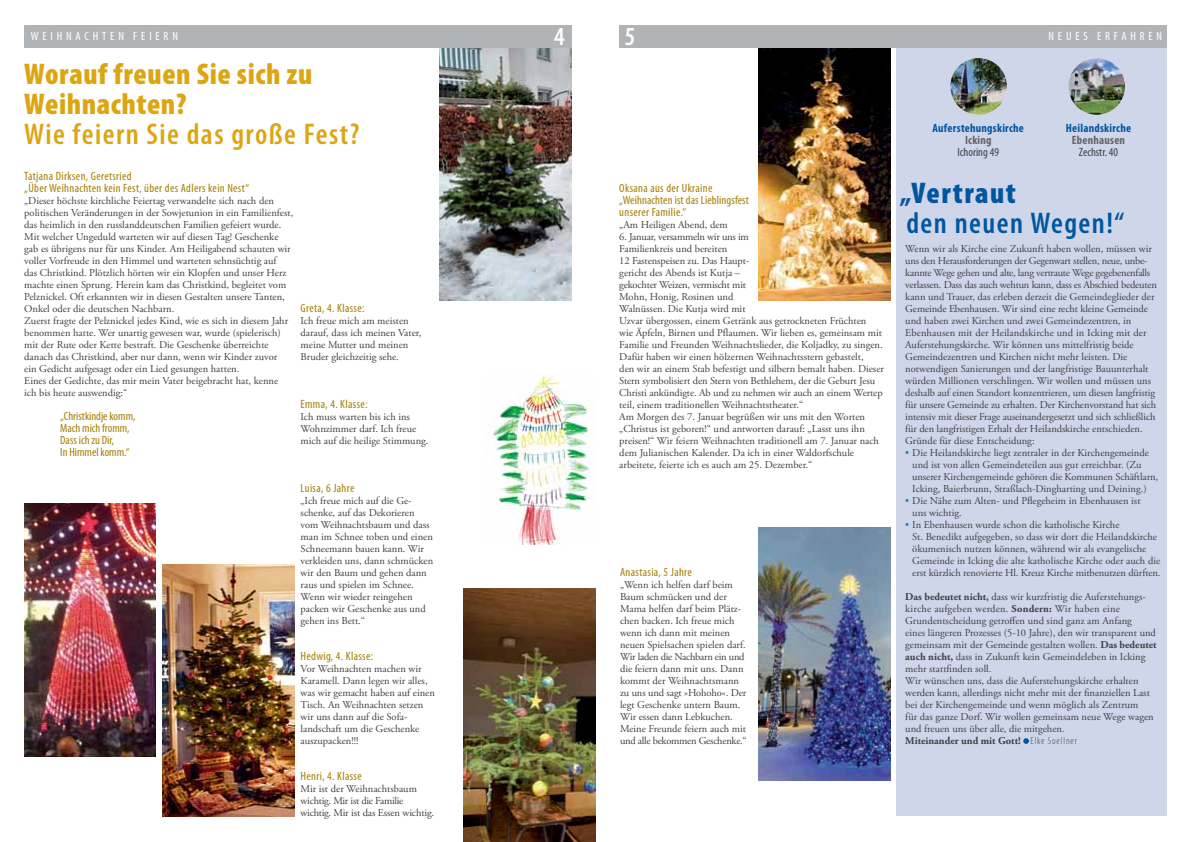
<style>
.page{position:relative;width:1191px;height:842px;background:#fff}
.page>*{position:absolute;margin:0;border:0;box-sizing:border-box;transform-origin:0 0}
.t1{font:900 condensed 30px/30px "Myriad Pro";letter-spacing:.02em;color:#dda511}
.t2{font:600 condensed 30px "Myriad Pro";letter-spacing:.05em;color:#dda511}
.t3{font:600 condensed 30px "Myriad Pro";letter-spacing:.05em;color:#00569f}
.t4{font:900 condensed 30px "Myriad Pro";letter-spacing:.05em;color:#00569f}
.t5{font:600 condensed 26px "Myriad Pro";color:#fff}
.t6{font:condensed 12px/12px "Myriad Pro";letter-spacing:.03em;color:#a67d04}
.t7{font:condensed 12px/12px "Myriad Pro";letter-spacing:.01em;color:#a67d04}
.t8{font:condensed 12px/12px "Myriad Pro";color:#a67d04}
.t9{font:700 condensed 12px "Myriad Pro";letter-spacing:.02em;color:#00569f}
.t10{font:condensed 12px "Myriad Pro";color:#fff}
.t11{font:condensed 12px "Myriad Pro";color:#414042}
.t12{font:700 condensed 12px "Myriad Pro";letter-spacing:.02em;color:#636466}
.t13{font:10.5px/12px "Adobe Garamond Pro";color:#414042}
.s1{color:#007dc3}
.s2{font-weight:700}
.s3{font-family:"Myriad Pro";font-weight:300;font-stretch:condensed;font-size:10px}
</style>
<div class="page">
<div style="left:896px;top:48px;width:270px;height:768px;background:#cfd6ea"></div>
<div style="left:24px;top:26px;width:547px;height:22px;background:#b1b4b6"></div>
<div style="left:619px;top:26px;width:547px;height:22px;background:#b1b4b6"></div>
<img style="left:439px;top:48px;width:132px;height:252px">
<img style="left:758px;top:528px;width:132px;height:252px">
<img style="left:24px;top:504px;width:132px;height:252px">
<img style="left:758px;top:48px;width:132px;height:252px">
<img style="left:463px;top:588px;width:132px;height:254px">
<img style="left:163px;top:564px;width:132px;height:252px">
<svg style="left:1023px;top:738px;width:6px;height:6px"></svg>
<img style="left:486px;top:374px;width:104px;height:170px">
<img style="left:950px;top:58px;width:57px;height:57px;border-radius:28px">
<img style="left:1068px;top:58px;width:57px;height:57px;border-radius:28px">
<p class="t10" style="left:31px;top:29px;width:21px">W eihnachten</p>
<p class="t10" style="left:133px;top:29px;width:9px">feiern</p>
<h2 class="t5" style="left:554px;top:20px;width:12px">4</h2>
<h2 class="t5" style="left:624px;top:20px;width:12px">5</h2>
<p class="t10" style="left:1048px;top:29px;width:18px">N eues</p>
<p class="t10" style="left:1097px;top:29px;width:9px">erfahren</p>
<h1 class="t1" style="left:24px;top:58px;width:290px">Worauf freuen Sie sich zu<br>Weihnachten?</h1>
<h1 class="t2" style="left:24px;top:116px;width:337px">Wie feiern Sie das große Fest?</h1>
<p class="t6" style="left:24px;top:170px;width:226px">Tatjana Dirksen, Geretsried<br>„Über Weihnachten kein Fest, über des Adlers kein Nest“</p>
<p class="t13" style="left:24px;top:195px;width:270px">„Dieser höchste kirchliche Feiertag verwandelte sich nach den politischen Veränderungen in der Sowjetunion in ein Familienfest, das heimlich in den russlanddeutschen Familien gefeiert wurde.<br>Mit welcher Ungeduld warteten wir auf diesen Tag! Geschenke gab es übrigens nur für uns Kinder. Am Heiligabend schauten wir voller Vorfreude in den Himmel und warteten sehnsüchtig auf<br>das Christkind. Plötzlich hörten wir ein Klopfen und unser Herz machte einen Sprung. Herein kam das Christkind, begleitet vom Pelznickel. Oft erkannten wir in diesen Gestalten unsere Tanten, Onkel oder die deutschen Nachbarn.<br>Zuerst fragte der Pelznickel jedes Kind, wie es sich in diesem Jahr benommen hatte. Wer unartig gewesen war, wurde (spielerisch) mit der Rute oder Kette bestraft. Die Geschenke überreichte danach das Christkind, aber nur dann, wenn wir Kinder zuvor<br>ein Gedicht aufgesagt oder ein Lied gesungen hatten.<br>Eines der Gedichte, das mir mein Vater beigebracht hat, kenne<br>ich bis heute auswendig:“</p>
<p class="t8" style="left:60px;top:410px;width:77px">„Christkindje komm,<br>Mach mich fromm,<br>Dass ich zu Dir,<br>In Himmel komm.“</p>
<p class="t9" style="left:932px;top:121px;width:93px">Auferstehungskirche</p>
<p class="t12" style="left:965px;top:133px;width:28px">Icking</p>
<p class="t11" style="left:957px;top:145px;width:43px">Ichoring 49</p>
<p class="t9" style="left:1066px;top:121px;width:67px">Heilandskirche</p>
<p class="t12" style="left:1072px;top:133px;width:55px">Ebenhausen</p>
<p class="t11" style="left:1079px;top:145px;width:41px">Zechstr. 40</p>
<h1 class="t4" style="left:900px;top:174px;width:117px">„Vertraut</h1>
<h1 class="t3" style="left:906px;top:205px;width:219px">den neuen Wegen!“</h1>
<p class="t7" style="left:619px;top:182px;width:131px">Oksana aus der Ukraine „Weihnachten ist das Lieblingsfest unserer Familie.“</p>
<p class="t13" style="left:619px;top:219px;width:110px">„Am Heiligen Abend, dem</p>
<p class="t13" style="left:619px;top:231px;width:266px">6. Januar, versammeln wir uns im<br>Familienkreis und bereiten<br>12 Fastenspeisen zu. Das Haupt-<br>gericht des Abends ist Kutja –<br>gekochter Weizen, vermischt mit<br>Mohn, Honig, Rosinen und<br>Walnüssen. Die Kutja wird mit<br>Uzvar übergossen, einem Getränk aus getrockneten Früchten<br>wie Äpfeln, Birnen und Pflaumen. Wir lieben es, gemeinsam mit Familie und Freunden Weihnachtslieder, die Koljadky, zu singen.<br>Dafür haben wir einen hölzernen Weihnachtsstern gebastelt,<br>den wir an einem Stab befestigt und silbern bemalt haben. Dieser Stern symbolisiert den Stern von Bethlehem, der die Geburt Jesu Christi ankündigte. Ab und zu nehmen wir auch an einem Wertep teil, einem traditionellen Weihnachtstheater.“<br>Am Morgen des 7. Januar begrüßen wir uns mit den Worten „Christus ist geboren!“ und antworten darauf: „Lasst uns ihn preisen!“ Wir feiern Weihnachten traditionell am 7. Januar nach dem Julianischen Kalender. Da ich in einer Waldorfschule arbeitete, feierte ich es auch am 25. Dezember.“</p>
<p class="t13" style="left:905px;top:243px;width:253px">Wenn wir als Kirche eine Zukunft haben wollen, müssen wir uns den Herausforderungen der Gegenwart stellen, neue, unbe&shy;kannte Wege gehen und alte, lang vertraute Wege gegebenenfalls verlassen. Dass das auch wehtun kann, dass es Abschied bedeuten kann und Trauer, das erleben derzeit die Gemeindeglieder der Gemeinde Ebenhausen. Wir sind eine recht kleine Gemeinde und haben zwei Kirchen und zwei Gemeindezentren, in Ebenhausen mit der Heilandskirche und in Icking mit der Auferstehungskirche. Wir können uns mittelfristig beide Gemeindezentren und Kirchen nicht mehr leisten. Die notwendigen Sanierungen und der langfristige Bauunterhalt würden Millionen verschlingen. Wir wollen und müssen uns deshalb auf einen Standort konzentrieren, um diesen langfristig für unsere Gemeinde zu erhalten. Der Kirchenvorstand hat sich intensiv mit dieser Frage auseinandergesetzt und sich schließlich für den langfristigen Erhalt der Heilandskirche entschieden.<br>Gründe für diese Entscheidung:</p>
<p class="t13" style="left:912px;top:447px;width:247px;text-indent:-7px"><span class="s1">•</span> Die Heilandskirche liegt zentraler in der Kirchengemeinde und ist von allen Gemeindeteilen aus gut erreichbar. (Zu unserer Kirchengemeinde gehören die Kommunen Schäftlarn, Icking, Baierbrunn, Straßlach-Dingharting und Deining.)</p>
<p class="t13" style="left:912px;top:495px;width:230px;text-indent:-7px"><span class="s1">•</span> Die Nähe zum Alten- und Pflegeheim in Ebenhausen ist uns wichtig.</p>
<p class="t13" style="left:912px;top:519px;width:250px;text-indent:-7px"><span class="s1">•</span> In Ebenhausen wurde schon die katholische Kirche<br>St. Benedikt aufgegeben, so dass wir dort die Heilandskirche ökumenisch nutzen können, während wir als evangelische Gemeinde in Icking die alte katholische Kirche oder auch die erst kürzlich renovierte Hl. Kreuz Kirche mitbenutzen dürften.</p>
<p class="t13" style="left:905px;top:591px;width:253px"><span class="s2">Das bedeutet nicht,</span> dass wir kurzfristig die Auferstehungs&shy;kirche aufgeben werden. <span class="s2">Sondern:</span> Wir haben eine Grundentscheidung getroffen und sind ganz am Anfang<br>eines längeren Prozesses (5-10 Jahre), den wir transparent und gemeinsam mit der Gemeinde gestalten wollen. <span class="s2">Das bedeutet auch nicht,</span> dass in Zukunft kein Gemeindeleben in Icking mehr stattfinden soll.<br>Wir wünschen uns, dass die Auferstehungskirche erhalten werden kann, allerdings nicht mehr mit der finanziellen Last bei der Kirchengemeinde und wenn möglich als Zentrum<br>für das ganze Dorf. Wir wollen gemeinsam neue Wege wagen und freuen uns über alle, die mitgehen.<br><span class="s2">Miteinander und mit Gott!</span> <span class="s3">Elke Soellner</span></p>
<p class="t6" style="left:300px;top:302px;width:65px">Greta, 4. Klasse:</p>
<p class="t13" style="left:300px;top:315px;width:122px">Ich freue mich am meisten darauf, dass ich meinen Vater, meine Mutter und meinen<br>Bruder gleichzeitig sehe.</p>
<p class="t6" style="left:300px;top:398px;width:69px">Emma, 4. Klasse:</p>
<p class="t13" style="left:300px;top:411px;width:129px">Ich muss warten bis ich ins<br>Wohnzimmer darf. Ich freue mich auf die heilige Stimmung.</p>
<p class="t6" style="left:301px;top:482px;width:55px">Luisa, 6 Jahre</p>
<p class="t13" style="left:301px;top:495px;width:134px">„Ich freue mich auf die Ge&shy;schenke, auf das Dekorieren vom Weihnachtsbaum und dass man im Schnee toben und einen<br>Schneemann bauen kann. Wir verkleiden uns, dann schmücken wir den Baum und gehen dann raus und spielen im Schnee.<br>Wenn wir wieder reingehen packen wir Geschenke aus und gehen ins Bett.“</p>
<p class="t6" style="left:620px;top:566px;width:73px">Anastasia, 5 Jahre</p>
<p class="t13" style="left:620px;top:579px;width:128px">„Wenn ich helfen darf beim<br>Baum schmücken und der<br>Mama helfen darf beim Plätz&shy;chen backen. Ich freue mich wenn ich dann mit meinen neuen Spielsachen spielen darf.<br>Wir laden die Nachbarn ein und die feiern dann mit uns. Dann kommt der Weihnachtsmann zu uns und sagt »Hohoho«. Der legt Geschenke untern Baum.<br>Wir essen dann Lebkuchen.<br>Meine Freunde feiern auch mit und alle bekommen Geschenke.“</p>
<p class="t6" style="left:301px;top:650px;width:74px">Hedwig, 4. Klasse:</p>
<p class="t13" style="left:301px;top:663px;width:136px">Vor Weihnachten machen wir<br>Karamell. Dann legen wir alles, was wir gemacht haben auf einen<br>Tisch. An Weihnachten setzen wir uns dann auf die Sofa&shy;landschaft um die Geschenke auszupacken!!!</p>
<p class="t6" style="left:301px;top:770px;width:63px">Henri, 4. Klasse</p>
<p class="t13" style="left:301px;top:783px;width:135px">Mir ist der Weihnachtsbaum wichtig. Mir ist die Familie wichtig. Mir ist das Essen wichtig.</p>
</div>
